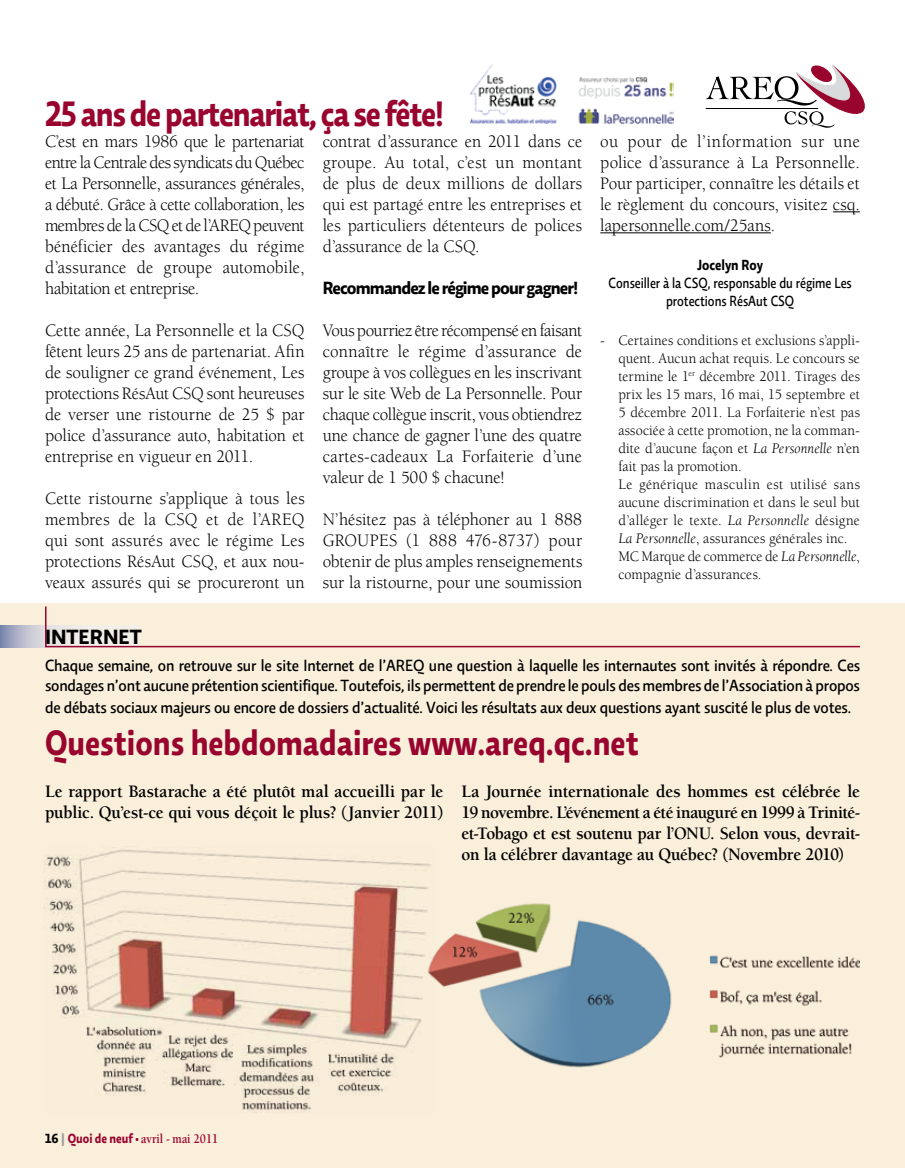
<style>
.page{position:relative;width:905px;height:1168px;background:#fff}
.page>*{position:absolute;margin:0;border:0;box-sizing:border-box;transform-origin:0 0}
.t1{font:700 36px "Relato Sans OT";color:#99042f;scale:.85 1}
.t2{font:700 36px "Relato Sans OT";letter-spacing:-.04em;color:#99042f;scale:.85 1}
.t3{font:700 21px "Relato Sans OT";color:#000}
.t4{font:18px/21px "Berkeley Std";color:#000;text-align:justify;scale:.95 1}
.t5{font:700 18px/21px "Berkeley Std";letter-spacing:-.015em;color:#000;scale:.95 1}
.t6{font:700 18px "Relato Sans OT";letter-spacing:-.05em;color:#000;scale:.95 1}
.t7{font:500 16.5px/19.8px "Relato Sans OT";letter-spacing:-.01em;color:#000;scale:.95 1}
.t8{font:15px/18px "Berkeley Std";letter-spacing:.01em;color:#000;scale:.95 1}
.t9{font:500 15px/18px "Relato Sans OT";color:#000;text-align:center;scale:.85 1}
.t10{font:700 15px "Relato Sans OT";color:#000;scale:.85 1}
.t11{font:700 13.5px "Berkeley Std";color:#99042f;scale:.85 1}
.s1{font-style:italic}
.s2{font-family:"Relato Sans OT";color:#000}
.s3{font-family:"Relato Sans OT";color:#9c9e9f}
.s4{font-family:"Relato Sans OT"}
</style>
<div class="page">
<div style="left:0;top:603px;width:904px;height:565px;background:#f9efdb"></div>
<svg style="left:833px;top:211px;width:26px;height:1px"></svg>
<hr style="left:600px;top:232px;width:170px;height:1px;background:#000">
<svg style="left:0;top:625px;width:44px;height:22px"></svg>
<svg style="left:44px;top:606px;width:816px;height:42px"></svg>
<hr style="left:705px;top:108px;width:113px;height:1px;background:#000">
<svg style="left:706px;top:65px;width:159px;height:63px"></svg>
<img style="left:471px;top:65px;width:202px;height:58px">
<img style="left:438px;top:903px;width:422px;height:165px">
<img style="left:43px;top:847px;width:395px;height:266px">
<h1 class="t2" style="left:45px;top:91px;width:471px">25 ans de partenariat, ça se fête!</h1>
<p class="t4" style="left:45px;top:131px;width:275px">C’est en mars 1986 que le partenariat entre la Centrale des syndicats du Québec et La Personnelle, assurances générales, a débuté. Grâce à cette collaboration, les membres de la CSQ et de l’AREQ peuvent bénéficier des avantages du régime d’assurance de groupe automobile, habitation et entreprise.</p>
<p class="t4" style="left:45px;top:320px;width:275px">Cette année, La Personnelle et la CSQ fêtent leurs 25 ans de partenariat. Afin de souligner ce grand événement, Les protections RésAut CSQ sont heureuses de verser une ristourne de 25 $ par police d’assurance auto, habitation et entreprise en vigueur en 2011.</p>
<p class="t4" style="left:45px;top:488px;width:275px">Cette ristourne s’applique à tous les membres de la CSQ et de l’AREQ qui sont assurés avec le régime Les protections RésAut CSQ, et aux nou&shy;veaux assurés qui se procureront un</p>
<p class="t4" style="left:322px;top:131px;width:275px">contrat d’assurance en 2011 dans ce groupe. Au total, c’est un montant de plus de deux millions de dollars qui est partagé entre les entreprises et les particuliers détenteurs de polices d’assurance de la CSQ.</p>
<p class="t6" style="left:322px;top:277px;width:270px">Recommandez le régime pour gagner!</p>
<p class="t4" style="left:322px;top:320px;width:275px">Vous pourriez être récompensé en faisant connaître le régime d’assurance de groupe à vos collègues en les inscrivant sur le site Web de La Personnelle. Pour chaque collègue inscrit, vous obtiendrez une chance de gagner l’une des quatre cartes-cadeaux La Forfaiterie d’une valeur de 1 500 $ chacune!</p>
<p class="t4" style="left:322px;top:509px;width:275px">N’hésitez pas à téléphoner au 1 888<br>GROUPES (1 888 476-8737) pour obtenir de plus amples renseignements sur la ristourne, pour une soumission</p>
<p class="t4" style="left:600px;top:131px;width:275px">ou pour de l’information sur une police d’assurance à La Personnelle.<br>Pour participer, connaître les détails et le règlement du concours, visitez csq. lapersonnelle.com/25ans.</p>
<p class="t10" style="left:697px;top:256px;width:79px">Jocelyn Roy</p>
<p class="t9" style="left:608px;top:274px;width:287px">Conseiller à la CSQ, responsable du régime Les protections RésAut CSQ</p>
<p class="t8" style="left:618px;top:332px;width:256px;text-indent:-18px">- Certaines conditions et exclusions s’appli&shy;quent. Aucun achat requis. Le concours se termine le 1<sup>er</sup> décembre 2011. Tirages des prix les 15 mars, 16 mai, 15 septembre et 5 décembre 2011. La Forfaiterie n’est pas associée à cette promotion, ne la comman&shy;dite d’aucune façon et <span class="s1">La Personnelle</span> n’en fait pas la promotion.<br>Le générique masculin est utilisé sans aucune discrimination et dans le seul but d’alléger le texte. <span class="s1">La Personnelle</span> désigne <span class="s1">La Personnelle</span>, assurances générales inc.<br>MC Marque de commerce de <span class="s1">La Personnelle</span>, compagnie d’assurances.</p>
<p class="t3" style="left:45px;top:623px;width:98px">Intern et</p>
<p class="t7" style="left:45px;top:655px;width:859px">Chaque semaine, on retrouve sur le site I nternet de l’AREQ une question à laquelle les internautes sont invités à répondre. Ces sondages n’ont aucune prétention scientifique. Toutefois, ils permettent de prendre le pouls des membres de l’Association à propos</p>
<p class="t7" style="left:45px;top:697px;width:850px">de débats sociaux majeurs ou encore de dossiers d’actualité. Voici les résultats aux deux questions ayant suscité le plus de votes.</p>
<h1 class="t1" style="left:45px;top:720px;width:700px">Questions hebdomadaires www.areq.qc.net</h1>
<p class="t5" style="left:45px;top:781px;width:421px">Le rapport Bastarache a été plutôt mal accueilli par le public. Qu’est-ce qui vous déçoit le plus? (Janvier 2011)</p>
<p class="t5" style="left:461px;top:781px;width:421px;text-align:justify">La Journée internationale des hommes est célébrée le 19 novembre. L’événement a été inauguré en 1999 à Trinité&shy;et-Tobago et est soutenu par l’ONU. Selon vous, devrait&shy;on la célébrer davantage au Québec? (Novembre 2010)</p>
<p class="t11" style="left:45px;top:1131px;width:205px"><span class="s2">16</span> <span class="s3">|</span> <span class="s4">Quoi de neuf •</span> avril - mai 2011</p>
</div>
